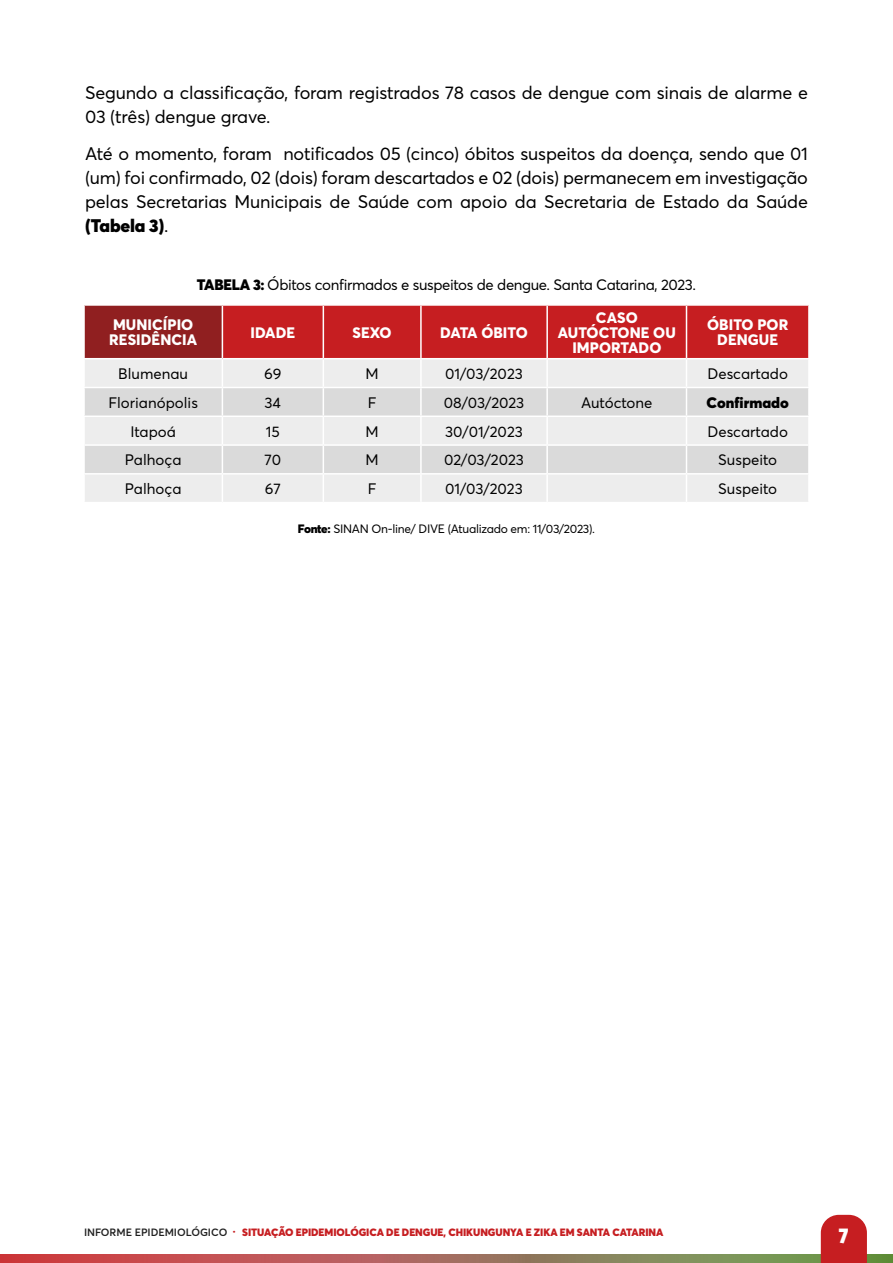
<style>
.page{position:relative;width:893px;height:1263px;background:#fff}
.page>*{position:absolute;margin:0;border:0;box-sizing:border-box;transform-origin:0 0}
.t1{font:900 21px "Averta";color:#fff}
.t2{font:18px/24px "Averta";letter-spacing:-.01em;color:#000}
.t3{font:15px "Averta";letter-spacing:-.005em;color:#000}
.t4{font:800 15px/15px "Averta";letter-spacing:.005em;color:#fff;text-align:center}
.t5{font:15px "Averta";letter-spacing:-.025em;color:#000}
.t6{font:900 15px "Averta";color:#000}
.t7{font:800 15px "Averta";letter-spacing:-.035em;color:#fff}
.t8{font:12px "Averta";letter-spacing:-.025em;color:#000}
.t9{font:900 10.5px "Averta";letter-spacing:-.005em;color:#c61e21}
.s1{font-weight:900}
.s2{font-weight:600;color:#202020}
</style>
<div class="page">
<svg style="left:0;top:1254px;width:385px;height:9px;background:#c44e50"></svg>
<svg style="left:385px;top:1254px;width:508px;height:9px;background:#89835a"></svg>
<svg style="left:821px;top:1215px;width:46px;height:48px;background:#c92b2e"></svg>
<div style="left:84px;top:305px;width:138px;height:54px;background:#901f20"></div>
<div style="left:85px;top:360px;width:137px;height:142px;background:#ededed"></div>
<svg style="left:85px;top:388px;width:137px;height:85px;background:#e0e0e0"></svg>
<hr style="left:83px;top:387px;width:139px;height:1px;background:#fff">
<hr style="left:83px;top:306px;width:2px;height:52px;background:#fff">
<hr style="left:83px;top:304px;width:139px;height:2px;background:#fff">
<hr style="left:83px;top:358px;width:139px;height:1px;background:#fff">
<hr style="left:83px;top:415px;width:139px;height:2px;background:#fff">
<hr style="left:83px;top:444px;width:139px;height:2px;background:#fff">
<hr style="left:83px;top:473px;width:139px;height:2px;background:#fff">
<svg style="left:222px;top:305px;width:587px;height:197px;background:#deb2b3"></svg>
<hr style="left:808px;top:475px;width:2px;height:27px;background:#fff">
<p class="t2" style="left:85px;top:81px;width:724px">Segundo a classificação, foram registrados 78 casos de dengue com sinais de alarme e<br>03 (três) dengue grave.</p>
<p class="t2" style="left:85px;top:141px;width:724px;text-align:justify">Até o momento, foram notificados 05 (cinco) óbitos suspeitos da doença, sendo que 01 (um) foi confirmado, 02 (dois) foram descartados e 02 (dois) permanecem em investigação pelas Secretarias Municipais de Saúde com apoio da Secretaria de Estado da Saúde <span class="s1">(Tabela 3)</span>.</p>
<p class="t5" style="left:197px;top:275px;width:501px"><span class="s1">TABELA 3:</span> Óbitos confirmados e suspeitos de dengue. Santa Catarina, 2023.</p>
<p class="t4" style="left:109px;top:317px;width:89px;text-align:left">MUNICÍPIO<br>RESIDÊNCIA</p>
<p class="t4" style="left:251px;top:325px;width:46px">IDADE</p>
<p class="t4" style="left:353px;top:325px;width:41px">SEXO</p>
<p class="t7" style="left:440px;top:323px;width:89px">DATA ÓBITO</p>
<p class="t4" style="left:558px;top:310px;width:119px">CASO<br>AUTÓCTONE OU<br>IMPORTADO</p>
<p class="t4" style="left:707px;top:317px;width:83px">ÓBITO POR<br>DENGUE</p>
<p class="t3" style="left:118px;top:364px;width:71px">Blumenau</p>
<p class="t3" style="left:264px;top:364px;width:19px">69</p>
<p class="t3" style="left:366px;top:364px;width:15px">M</p>
<p class="t3" style="left:445px;top:364px;width:79px">01/03/2023</p>
<p class="t3" style="left:707px;top:364px;width:82px">Descartado</p>
<p class="t3" style="left:108px;top:393px;width:91px">Florianópolis</p>
<p class="t3" style="left:265px;top:393px;width:18px">34</p>
<p class="t3" style="left:368px;top:393px;width:10px">F</p>
<p class="t3" style="left:444px;top:393px;width:82px">08/03/2023</p>
<p class="t3" style="left:581px;top:393px;width:73px">Autóctone</p>
<p class="t6" style="left:706px;top:393px;width:84px">Confirmado</p>
<p class="t3" style="left:130px;top:422px;width:47px">Itapoá</p>
<p class="t3" style="left:266px;top:422px;width:15px">15</p>
<p class="t3" style="left:365px;top:422px;width:15px">M</p>
<p class="t3" style="left:445px;top:422px;width:79px">30/01/2023</p>
<p class="t3" style="left:707px;top:422px;width:82px">Descartado</p>
<p class="t3" style="left:125px;top:451px;width:58px">Palhoça</p>
<p class="t3" style="left:264px;top:451px;width:18px">70</p>
<p class="t3" style="left:365px;top:451px;width:15px">M</p>
<p class="t3" style="left:444px;top:451px;width:81px">02/03/2023</p>
<p class="t3" style="left:718px;top:451px;width:61px">Suspeito</p>
<p class="t3" style="left:125px;top:479px;width:58px">Palhoça</p>
<p class="t3" style="left:265px;top:479px;width:17px">67</p>
<p class="t3" style="left:368px;top:479px;width:10px">F</p>
<p class="t3" style="left:445px;top:479px;width:79px">01/03/2023</p>
<p class="t3" style="left:718px;top:479px;width:61px">Suspeito</p>
<p class="t8" style="left:298px;top:522px;width:299px"><span class="s1">Fonte:</span> SINAN On-line/ DIVE (Atualizado em: 11/03/2023).</p>
<p class="t9" style="left:84px;top:1225px;width:581px"><span class="s2">INFORME EPIDEMIOLÓGICO</span> · SITUAÇÃO EPIDEMIOLÓGICA DE DENGUE, CHIKUNGUNYA E ZIKA EM SANTA CATARINA</p>
<p class="t1" style="left:839px;top:1222px;width:11px">7</p>
</div>
